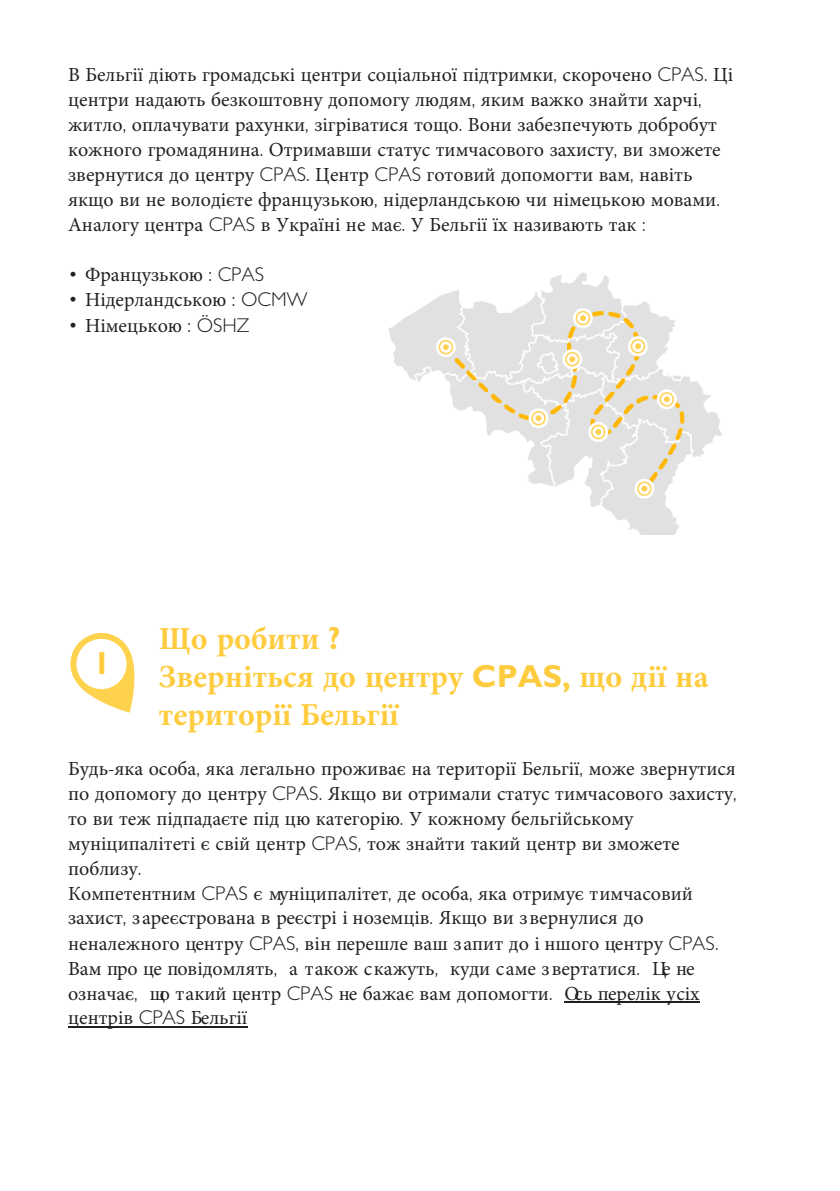
<style>
.page{position:relative;width:840px;height:1191px;background:#fff}
.page>*{position:absolute;margin:0;border:0;box-sizing:border-box;transform-origin:0 0}
.Hoofdtitel{font:700 32px/38px "Minion Pro";color:#fecc3e}
.t1{font:700 32px "Gill Sans Std";color:#fecc3e}
.Body{font:20px/25px "Minion Pro";color:#231f20}
.s1{font-family:"Gill Sans Std";font-weight:300}
.s2{font-family:"Gill Sans Std"}
</style>
<div class="page">
<img style="left:388px;top:272px;width:334px;height:262px">
<svg style="left:70px;top:632px;width:65px;height:80px"></svg>
<hr style="left:564px;top:1002px;width:135px;height:1px;background:#231f20">
<hr style="left:68px;top:1027px;width:179px;height:1px;background:#231f20">
<p class="Body" style="left:68px;top:62px;width:666px">В Бельгії діють громадські центри соціальної підтримки<span class="s1">,</span> скорочено <span class="s1">CPAS.</span> Ці центри надають безкоштовну допомогу людям<span class="s1">,</span> яким важко знайти харчі<span class="s1">, </span>житло<span class="s1">,</span> оплачувати рахунки<span class="s1">,</span> зігріватися тощо<span class="s1">.</span> Вони забезпечують добробут кожного громадянина<span class="s1">.</span> Отримавши статус тимчасового захисту<span class="s1">,</span> ви зможете звернутися до центру <span class="s1">CPAS.</span> Центр <span class="s1">CPAS</span> готовий допомогти вам<span class="s1">,</span> навіть якщо ви не володієте французькою<span class="s1">,</span> нідерландською чи німецькою мовами<span class="s1">.<br></span>Аналогу центра <span class="s1">CPAS</span> в Україні не має<span class="s1">.</span> У Бельгії їх називають так <span class="s1">:</span></p>
<p class="Body" style="left:68px;top:262px;width:197px"><span class="s1">•</span> Французькою <span class="s1">: CPAS</span></p>
<p class="Body" style="left:68px;top:287px;width:241px"><span class="s1">•</span> Нідерландською <span class="s1">: OCMW</span></p>
<p class="Body" style="left:68px;top:313px;width:183px"><span class="s1">•</span> Німецькою <span class="s1">: ÖSHZ</span></p>
<p class="t1" style="left:93px;top:644px;width:19px">1</p>
<p class="Hoofdtitel" style="left:159px;top:619px;width:551px">Що робити <span class="s2">?<br></span>Зверніться до центру <span class="s2">CPAS,</span> що дії на території Бельгії</p>
<p class="Body" style="left:68px;top:756px;width:669px">Будь<span class="s1">-</span>яка особа<span class="s1">,</span> яка легально проживає на території Бельгії<span class="s1">,</span> може звернутися по допомогу до центру <span class="s1">CPAS.</span> Якщо ви отримали статус тимчасового захисту<span class="s1">, </span>то ви теж підпадаєте під цю категорію<span class="s1">.</span> У кожному бельгійському муніципалітеті є свій центр <span class="s1">CPAS,</span> тож знайти такий центр ви зможете поблизу<span class="s1">.<br></span>Компетентним <span class="s1">CPAS</span> є муніципалітет<span class="s1">,</span> де особа<span class="s1">,</span> яка отримує тимчасовий захист<span class="s1">,</span> зареєстрована в реєстрі і ноземців<span class="s1">.</span> Якщо ви звернулися до неналежного центру <span class="s1">CPAS,</span> він перешле ваш запит до і ншого центру <span class="s1">CPAS.<br></span>Вам про це повідомлять<span class="s1">,</span> а також скажуть<span class="s1">,</span> куди саме звертатися<span class="s1">.</span> Це не означає<span class="s1">,</span> що такий центр <span class="s1">CPAS</span> не бажає вам допомогти<span class="s1">.</span> Ось перелік усіх центрів <span class="s1">CPAS</span> Бельгії</p>
</div>
